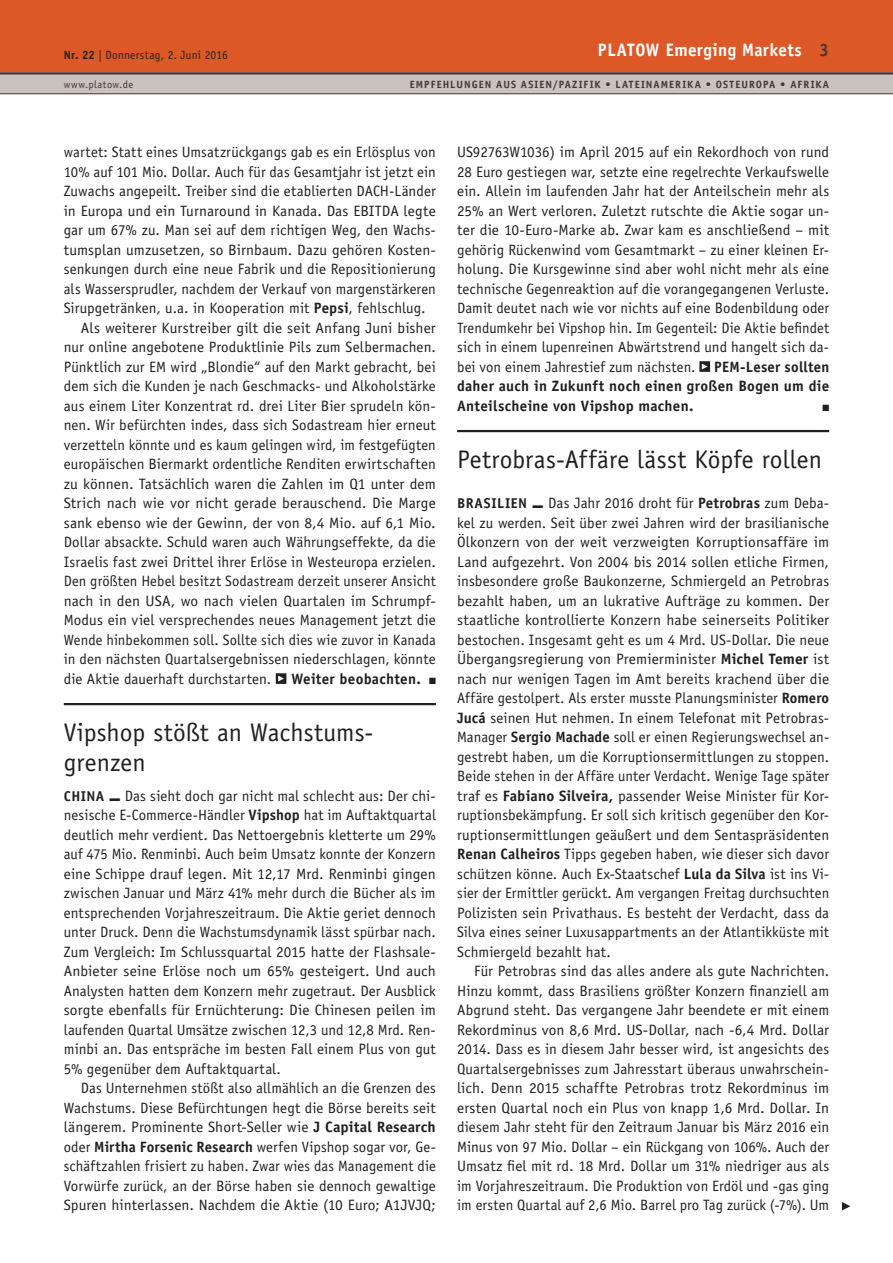
<style>
.page{position:relative;width:893px;height:1263px;background:#fff}
.page>*{position:absolute;margin:0;border:0;box-sizing:border-box;transform-origin:0 0}
._02_Headline{font:25.5px/30px "Officina Sans Std";letter-spacing:.005em;color:#231f20}
.t1{font:700 18px "Officina Sans Std";letter-spacing:.025em;color:#fff;scale:.95 1}
._06_Fließtext_Einzug{font:15px/19.5px "Officina Sans Std";letter-spacing:.005em;color:#231f20;text-align:justify}
._05_Fließtext{font:15px/19.5px "Officina Sans Std";letter-spacing:.005em;color:#231f20;text-align:justify}
._06_Fließtext_Einzug-2{font:700 15px "Officina Sans Std";letter-spacing:.02em;color:#231f20}
.t2{font:12px "Officina Sans Std";letter-spacing:.025em;color:#231f20;scale:.95 1}
.t3{font:700 10.5px "Officina Sans Std";letter-spacing:.1em;color:#473632}
.t4{font:10.5px "Officina Sans Std";letter-spacing:.045em;color:#473632}
._06_Fließtext_Einzug-3{font:9px "Zapf Dingbats";color:#231f20}
.s1{font-weight:700}
.s2{color:#473632}
.s3{font-weight:700;font-size:14.25px}
</style>
<div class="page">
<div style="left:0;top:0;width:893px;height:72px;background:#dd5827"></div>
<div style="left:0;top:72px;width:893px;height:22px;background:#c9c2bf"></div>
<hr style="left:0;top:72px;width:893px;height:3px;background:#473632">
<hr style="left:0;top:94px;width:893px;height:1px;background:#473632">
<svg style="left:699px;top:361px;width:11px;height:11px"></svg>
<svg style="left:842px;top:1202px;width:8px;height:8px"></svg>
<hr style="left:64px;top:703px;width:372px;height:2px;background:#231f20">
<hr style="left:457px;top:430px;width:372px;height:2px;background:#231f20">
<svg style="left:276px;top:673px;width:10px;height:11px"></svg>
<p class="t2" style="left:64px;top:47px;width:174px"><span class="s1">Nr. 22</span> | Donnerstag, 2. Juni 2016</p>
<p class="t1" style="left:598px;top:39px;width:245px">PLATOW Emerging Markets <span class="s2">3</span></p>
<p class="t4" style="left:64px;top:79px;width:71px">www.platow.de</p>
<p class="t3" style="left:410px;top:78px;width:421px">EMPFEHLUNGEN AUS ASIEN/PAZIFIK • LATEINAMERIKA • OSTEUROPA • AFRIKA</p>
<p class="_05_Fließtext" style="left:64px;top:143px;width:374px">wartet: Statt eines Umsatzrückgangs gab es ein Erlösplus von 10% auf 101 Mio. Dollar. Auch für das Gesamtjahr ist jetzt ein Zuwachs angepeilt. Treiber sind die etablierten DACH-Länder in Europa und ein Turnaround in Kanada. Das EBITDA legte gar um 67% zu. Man sei auf dem richtigen Weg, den Wachs&shy;tumsplan umzusetzen, so Birnbaum. Dazu gehören Kosten&shy;senkungen durch eine neue Fabrik und die Repositionierung als Wassersprudler, nachdem der Verkauf von margenstärkeren Sirupgetränken, u.a. in Kooperation mit <span class="s1">Pepsi</span>, fehlschlug.</p>
<p class="_06_Fließtext_Einzug" style="left:64px;top:318px;width:374px;text-indent:17px">Als weiterer Kurstreiber gilt die seit Anfang Juni bisher nur online angebotene Produktlinie Pils zum Selbermachen.<br>Pünktlich zur EM wird „Blondie“ auf den Markt gebracht, bei dem sich die Kunden je nach Geschmacks- und Alkoholstärke aus einem Liter Konzentrat rd. drei Liter Bier sprudeln kön&shy;nen. Wir befürchten indes, dass sich Sodastream hier erneut verzetteln könnte und es kaum gelingen wird, im festgefügten europäischen Biermarkt ordentliche Renditen erwirtschaften zu können. Tatsächlich waren die Zahlen im Q1 unter dem Strich nach wie vor nicht gerade berauschend. Die Marge sank ebenso wie der Gewinn, der von 8,4 Mio. auf 6,1 Mio.<br>Dollar absackte. Schuld waren auch Währungseffekte, da die Israelis fast zwei Drittel ihrer Erlöse in Westeuropa erzielen.<br>Den größten Hebel besitzt Sodastream derzeit unserer Ansicht nach in den USA, wo nach vielen Quartalen im Schrumpf-Modus ein viel versprechendes neues Management jetzt die Wende hinbekommen soll. Sollte sich dies wie zuvor in Kanada in den nächsten Quartalsergebnissen niederschlagen, könnte die Aktie dauerhaft durchstarten.</p>
<p class="_06_Fließtext_Einzug-2" style="left:291px;top:669px;width:146px">Weiter beobachten. ■</p>
<p class="_02_Headline" style="left:64px;top:718px;width:311px">Vipshop stößt an Wachstums&shy;grenzen</p>
<p class="_05_Fließtext" style="left:64px;top:786px;width:374px"><span class="s3">CHINA</span> ■ Das sieht doch gar nicht mal schlecht aus: Der chi&shy;nesische E-Commerce-Händler <span class="s1">Vipshop</span> hat im Auftaktquartal deutlich mehr verdient. Das Nettoergebnis kletterte um 29% auf 475 Mio. Renminbi. Auch beim Umsatz konnte der Konzern eine Schippe drauf legen. Mit 12,17 Mrd. Renminbi gingen zwischen Januar und März 41% mehr durch die Bücher als im entsprechenden Vorjahreszeitraum. Die Aktie geriet dennoch unter Druck. Denn die Wachstumsdynamik lässt spürbar nach.<br>Zum Vergleich: Im Schlussquartal 2015 hatte der Flashsale-Anbieter seine Erlöse noch um 65% gesteigert. Und auch Analysten hatten dem Konzern mehr zugetraut. Der Ausblick sorgte ebenfalls für Ernüchterung: Die Chinesen peilen im laufenden Quartal Umsätze zwischen 12,3 und 12,8 Mrd. Ren&shy;minbi an. Das entspräche im besten Fall einem Plus von gut 5% gegenüber dem Auftaktquartal.</p>
<p class="_06_Fließtext_Einzug" style="left:64px;top:1079px;width:374px;text-indent:17px">Das Unternehmen stößt also allmählich an die Grenzen des Wachstums. Diese Befürchtungen hegt die Börse bereits seit längerem. Prominente Short-Seller wie <span class="s1">J Capital Research </span>oder <span class="s1">Mirtha Forsenic Research</span> werfen Vipshop sogar vor, Ge&shy;schäftzahlen frisiert zu haben. Zwar wies das Management die Vorwürfe zurück, an der Börse haben sie dennoch gewaltige Spuren hinterlassen. Nachdem die Aktie (10 Euro; A1JVJQ;</p>
<p class="_06_Fließtext_Einzug" style="left:457px;top:143px;width:374px">US92763W1036) im April 2015 auf ein Rekordhoch von rund 28 Euro gestiegen war, setzte eine regelrechte Verkaufswelle ein. Allein im laufenden Jahr hat der Anteilschein mehr als 25% an Wert verloren. Zuletzt rutschte die Aktie sogar un&shy;ter die 10-Euro-Marke ab. Zwar kam es anschließend – mit gehörig Rückenwind vom Gesamtmarkt – zu einer kleinen Er&shy;holung. Die Kursgewinne sind aber wohl nicht mehr als eine technische Gegenreaktion auf die vorangegangenen Verluste.<br>Damit deutet nach wie vor nichts auf eine Bodenbildung oder Trendumkehr bei Vipshop hin. Im Gegenteil: Die Aktie befindet sich in einem lupenreinen Abwärtstrend und hangelt sich da&shy;bei von einem Jahrestief zum nächsten. <span class="s1">PEM-Leser sollten daher auch in Zukunft noch einen großen Bogen um die Anteilscheine von Vipshop machen.</span></p>
<p class="_06_Fließtext_Einzug-3" style="left:822px;top:403px;width:8px">■</p>
<p class="_02_Headline" style="left:457px;top:445px;width:366px">Petrobras-Affäre lässt Köpfe rollen</p>
<p class="_05_Fließtext" style="left:457px;top:494px;width:374px"><span class="s3">BRASILIEN</span> ■ Das Jahr 2016 droht für <span class="s1">Petrobras</span> zum Deba&shy;kel zu werden. Seit über zwei Jahren wird der brasilianische Ölkonzern von der weit verzweigten Korruptionsaffäre im Land aufgezehrt. Von 2004 bis 2014 sollen etliche Firmen, insbesondere große Baukonzerne, Schmiergeld an Petrobras bezahlt haben, um an lukrative Aufträge zu kommen. Der staatliche kontrollierte Konzern habe seinerseits Politiker bestochen. Insgesamt geht es um 4 Mrd. US-Dollar. Die neue Übergangsregierung von Premierminister <span class="s1">Michel Temer</span> ist nach nur wenigen Tagen im Amt bereits krachend über die Affäre gestolpert. Als erster musste Planungsminister <span class="s1">Romero Jucá</span> seinen Hut nehmen. In einem Telefonat mit Petrobras-Manager <span class="s1">Sergio Machade</span> soll er einen Regierungswechsel an&shy;gestrebt haben, um die Korruptionsermittlungen zu stoppen.<br>Beide stehen in der Affäre unter Verdacht. Wenige Tage später traf es <span class="s1">Fabiano Silveira,</span> passender Weise Minister für Kor&shy;ruptionsbekämpfung. Er soll sich kritisch gegenüber den Kor&shy;ruptionsermittlungen geäußert und dem Sentaspräsidenten <span class="s1">Renan Calheiros</span> Tipps gegeben haben, wie dieser sich davor schützen könne. Auch Ex-Staatschef <span class="s1">Lula da Silva</span> ist ins Vi&shy;sier der Ermittler gerückt. Am vergangen Freitag durchsuchten Polizisten sein Privathaus. Es besteht der Verdacht, dass da Silva eines seiner Luxusappartments an der Atlantikküste mit Schmiergeld bezahlt hat.</p>
<p class="_06_Fließtext_Einzug" style="left:457px;top:962px;width:374px;text-indent:17px">Für Petrobras sind das alles andere als gute Nachrichten.<br>Hinzu kommt, dass Brasiliens größter Konzern finanziell am Abgrund steht. Das vergangene Jahr beendete er mit einem Rekordminus von 8,6 Mrd. US-Dollar, nach -6,4 Mrd. Dollar 2014. Dass es in diesem Jahr besser wird, ist angesichts des Quartalsergebnisses zum Jahresstart überaus unwahrschein&shy;lich. Denn 2015 schaffte Petrobras trotz Rekordminus im ersten Quartal noch ein Plus von knapp 1,6 Mrd. Dollar. In diesem Jahr steht für den Zeitraum Januar bis März 2016 ein Minus von 97 Mio. Dollar – ein Rückgang von 106%. Auch der Umsatz fiel mit rd. 18 Mrd. Dollar um 31% niedriger aus als im Vorjahreszeitraum. Die Produktion von Erdöl und -gas ging im ersten Quartal auf 2,6 Mio. Barrel pro Tag zurück (-7%). Um</p>
</div>
